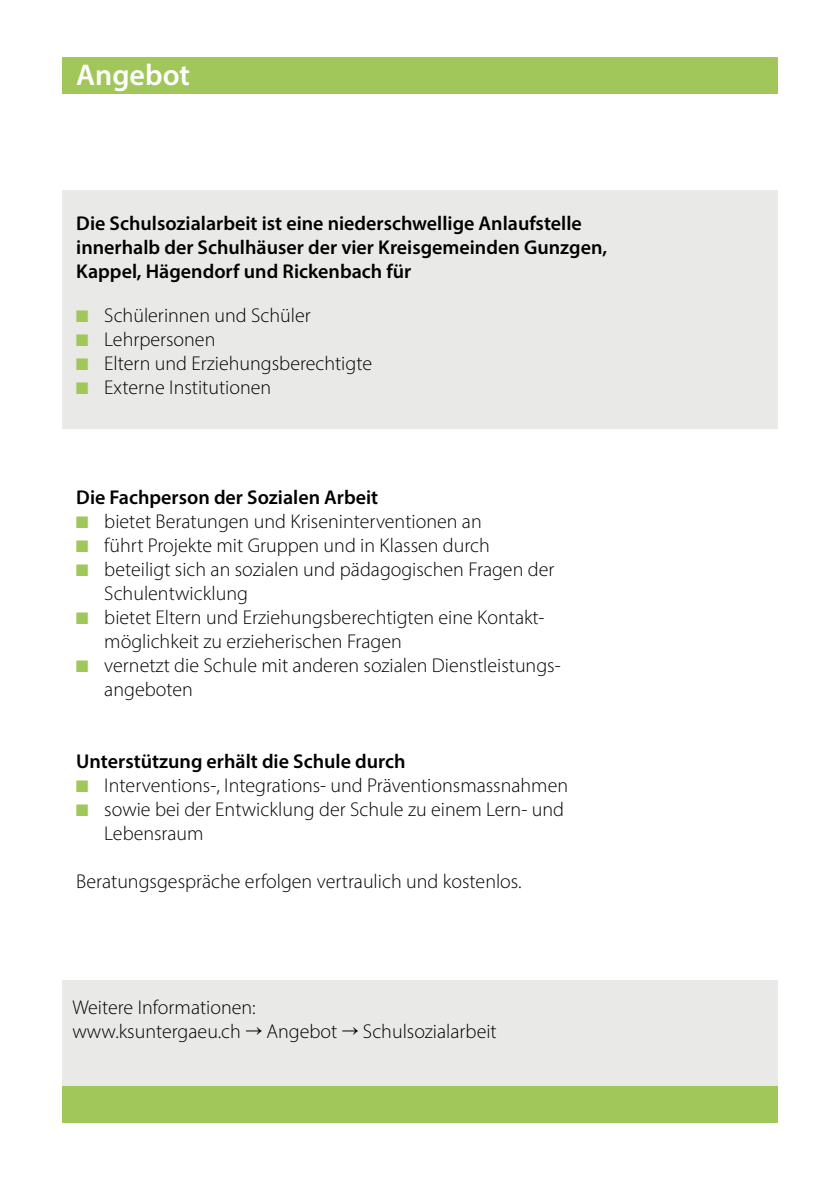
<style>
.page{position:relative;width:840px;height:1191px;background:#fff}
.page>*{position:absolute;margin:0;border:0;box-sizing:border-box;transform-origin:0 0}
.Titel{font:600 30px "Myriad Pro";color:#fff}
.Lauftext_SSU{font:300 20px/24px "Myriad Pro";color:#000}
.Lauftext_SSU-2{font:600 20px/24px "Myriad Pro";color:#000}
.Semibold_SSU{font:600 20px "Myriad Pro";color:#000}
.s1{font-family:"Monotype Sorts";font-weight:400;font-size:16px;color:#a1c75a}
</style>
<div class="page">
<div style="left:62px;top:980px;width:715px;height:111px;background:#e9e9e8"></div>
<div style="left:62px;top:190px;width:715px;height:239px;background:#e9e9e8"></div>
<div style="left:62px;top:1086px;width:715px;height:37px;background:#a1c75a"></div>
<div style="left:62px;top:57px;width:715px;height:37px;background:#a1c75a"></div>
<p class="Titel" style="left:76px;top:56px;width:115px">Angebot</p>
<p class="Lauftext_SSU-2" style="left:76px;top:211px;width:532px">Die Schulsozialarbeit ist eine niederschwellige Anlaufstelle innerhalb der Schulhäuser der vier Kreisgemeinden Gunzgen,<br>Kappel, Hägendorf und Rickenbach für</p>
<p class="Lauftext_SSU" style="left:76px;top:303px;width:236px"><span class="s1">N</span> Schülerinnen und Schüler</p>
<p class="Lauftext_SSU" style="left:76px;top:327px;width:140px"><span class="s1">N</span> Lehrpersonen</p>
<p class="Lauftext_SSU" style="left:76px;top:351px;width:297px"><span class="s1">N</span> Eltern und Erziehungsberechtigte</p>
<p class="Lauftext_SSU" style="left:76px;top:375px;width:196px"><span class="s1">N</span> Externe Institutionen</p>
<p class="Semibold_SSU" style="left:76px;top:485px;width:303px">Die Fachperson der Sozialen Arbeit</p>
<p class="Lauftext_SSU" style="left:76px;top:509px;width:407px"><span class="s1">N</span> bietet Beratungen und Kriseninterventionen an</p>
<p class="Lauftext_SSU" style="left:76px;top:533px;width:415px"><span class="s1">N</span> führt Projekte mit Gruppen und in Klassen durch</p>
<p class="Lauftext_SSU" style="left:104px;top:557px;width:451px;text-indent:-28px"><span class="s1">N</span> beteiligt sich an sozialen und pädagogischen Fragen der<br>Schulentwicklung</p>
<p class="Lauftext_SSU" style="left:104px;top:605px;width:441px;text-indent:-28px"><span class="s1">N</span> bietet Eltern und Erziehungsberechtigten eine Kontakt&shy;möglichkeit zu erzieherischen Fragen</p>
<p class="Lauftext_SSU" style="left:104px;top:653px;width:457px;text-indent:-28px"><span class="s1">N</span> vernetzt die Schule mit anderen sozialen Dienstleistungs&shy;angeboten</p>
<p class="Semibold_SSU" style="left:76px;top:749px;width:330px">Unterstützung erhält die Schule durch</p>
<p class="Lauftext_SSU" style="left:76px;top:773px;width:493px"><span class="s1">N</span> Interventions-, Integrations- und Präventionsmassnahmen</p>
<p class="Lauftext_SSU" style="left:104px;top:797px;width:461px;text-indent:-28px"><span class="s1">N</span> sowie bei der Entwicklung der Schule zu einem Lern- und<br>Lebensraum</p>
<p class="Lauftext_SSU" style="left:76px;top:869px;width:446px">Beratungsgespräche erfolgen vertraulich und kostenlos.</p>
<p class="Lauftext_SSU" style="left:72px;top:995px;width:185px">Weitere Informationen:</p>
<p class="Lauftext_SSU" style="left:72px;top:1019px;width:170px">www.ksuntergaeu.ch</p>
<p class="Lauftext_SSU" style="left:266px;top:1019px;width:72px">Angebot</p>
<p class="Lauftext_SSU" style="left:363px;top:1019px;width:135px">Schulsozialarbeit</p>
</div>
